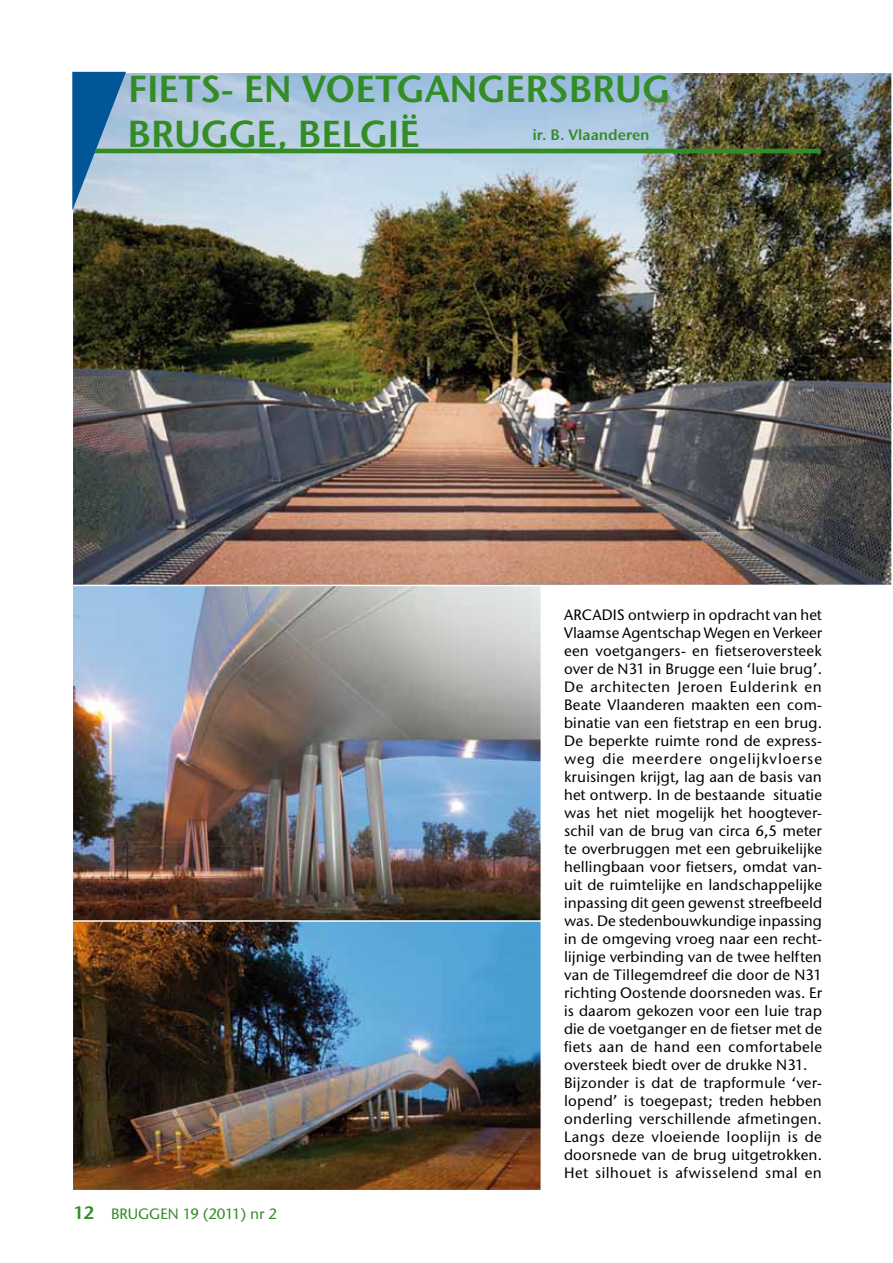
<style>
.page{position:relative;width:893px;height:1263px;background:#fff}
.page>*{position:absolute;margin:0;border:0;box-sizing:border-box;transform-origin:0 0}
.t1{font:37.5px/45px "Stone Sans Sem ITCTT Semi";color:#338c26}
.t2{font:15px/18px "Stone Sans ITCTT Medium";letter-spacing:.01em;color:#000}
.t3{font:15px "Stone Sans ITCTT Medium";color:#338c26}
.t4{font:15px "Stone Sans Sem ITCTT Semi";color:#338c26}
.s1{font-family:"Stone Sans Sem ITCTT Semi";font-size:18px}
</style>
<div class="page">
<img style="left:75px;top:586px;width:464px;height:334px">
<img style="left:75px;top:75px;width:815px;height:508px">
<img style="left:72px;top:72px;width:749px;height:138px">
<img style="left:75px;top:923px;width:464px;height:265px">
<div style="left:72px;top:920px;width:470px;height:271px;border:2px solid #fff"></div>
<svg style="left:891px;top:73px;width:1px;height:512px"></svg>
<h1 class="t1" style="left:128px;top:66px;width:544px">FIETS- EN VOETGANGERSBRUG<br>BRUGGE, BELGIË</h1>
<p class="t4" style="left:532px;top:125px;width:119px">ir. B. Vlaanderen</p>
<p class="t3" style="left:74px;top:1204px;width:205px"><span class="s1">12</span> BRUGGEN 19 (2011) nr 2</p>
<p class="t2" style="left:564px;top:606px;width:260px">ARCADIS ontwierp in opdracht van het Vlaamse Agentschap Wegen en Verkeer een voetgangers- en fietseroversteek over de N31 in Brugge een ‘luie brug’.<br>De architecten Jeroen Eulderink en Beate Vlaanderen maakten een com&shy;binatie van een fietstrap en een brug.<br>De beperkte ruimte rond de express&shy;weg die meerdere ongelijkvloerse kruisingen krijgt, lag aan de basis van het ontwerp. In de bestaande situatie was het niet mogelijk het hoogtever&shy;schil van de brug van circa 6,5 meter te overbruggen met een gebruikelijke hellingbaan voor fietsers, omdat van&shy;uit de ruimtelijke en landschappelijke inpassing dit geen gewenst streefbeeld was. De stedenbouwkundige inpassing in de omgeving vroeg naar een recht&shy;lijnige verbinding van de twee helften van de Tillegemdreef die door de N31 richting Oostende doorsneden was. Er is daarom gekozen voor een luie trap die de voetganger en de fietser met de fiets aan de hand een comfortabele oversteek biedt over de drukke N31.<br>Bijzonder is dat de trapformule ‘ver&shy;lopend’ is toegepast; treden hebben onderling verschillende afmetingen.<br>Langs deze vloeiende looplijn is de doorsnede van de brug uitgetrokken.<br>Het silhouet is afwisselend smal en</p>
</div>
